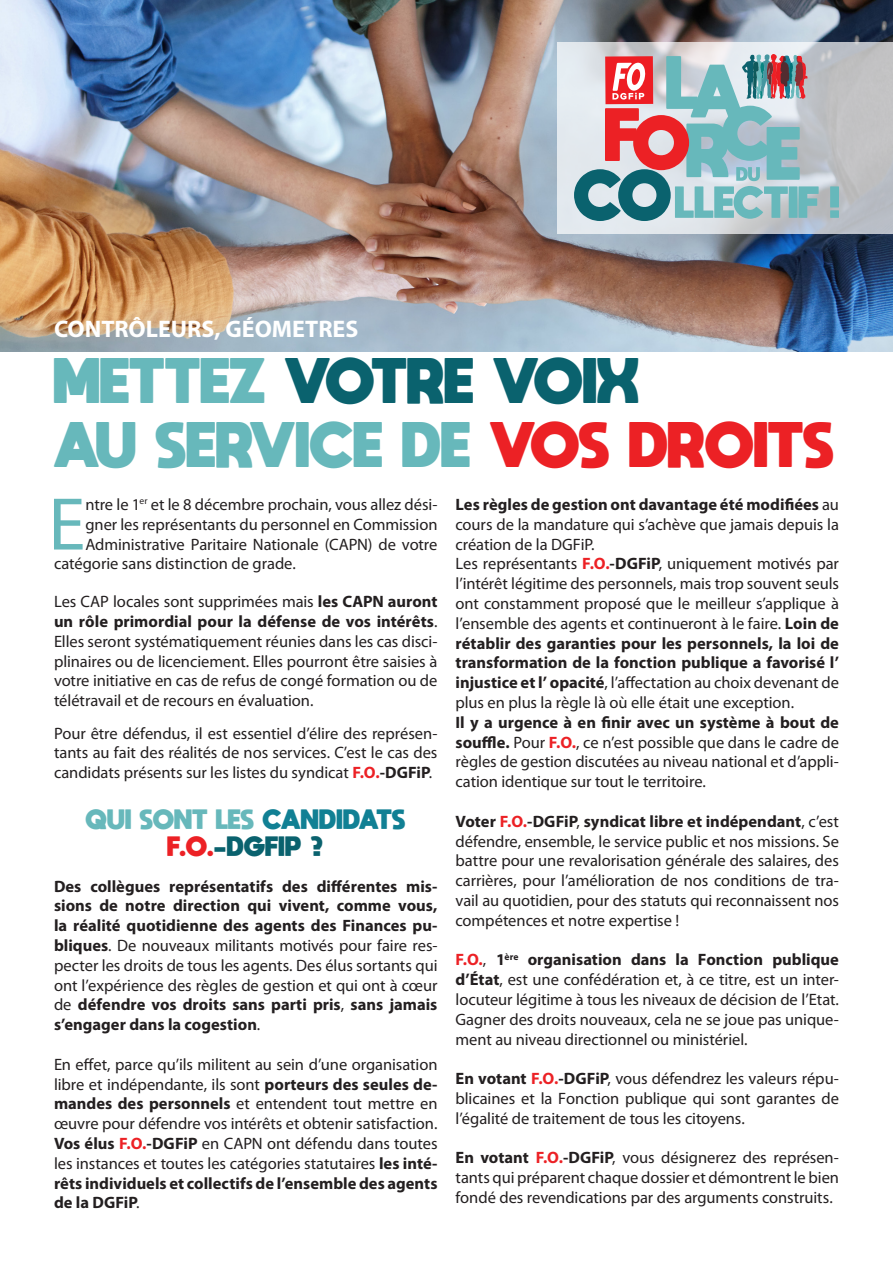
<style>
.page{position:relative;width:893px;height:1263px;background:#fff}
.page>*{position:absolute;margin:0;border:0;box-sizing:border-box;transform-origin:0 0}
.t1{font:75.3px "Myriad Pro";color:#67b8bb}
.t2{font:800 45px "moon get";color:#67b8bb}
.t3{font:800 45px "moon get";color:#0a626e}
.t4{font:700 24px "Myriad Pro";color:#fff}
.t5{font:800 19.5px "moon get";color:#67b8bb}
.t6{font:800 19.5px "moon get";letter-spacing:.01em;color:#0a626e}
.t7{font:16.5px/19.8px "Myriad Pro";letter-spacing:-.005em;color:#231f20;text-align:justify}
.t8{font:700 16.5px/19.8px "Myriad Pro";color:#231f20;text-align:justify}
.s1{color:#67b8bb}
.s2{color:#ec2125}
.s3{font-weight:700}
.s4{font-weight:700;color:#ec2125}
.s5{color:#118094}
.s6{font-weight:400}
</style>
<div class="page">
<img style="left:0;top:0;width:893px;height:352px">
<svg style="left:557px;top:42px;width:336px;height:191px;background:#caccd0"></svg>
<svg style="left:830px;top:186px;width:9px;height:32px"></svg>
<svg style="left:574px;top:54px;width:245px;height:167px;background:#a9afb5"></svg>
<img style="left:776px;top:55px;width:26px;height:44px">
<p class="t4" style="left:54px;top:313px;width:306px">CONTRÔLEURS, GÉOMETRES</p>
<p class="t3" style="left:54px;top:352px;width:587px"><span class="s1">METTEZ</span> VOTRE VOIX</p>
<p class="t2" style="left:54px;top:416px;width:782px">AU SERVICE DE <span class="s2">VOS DROITS</span></p>
<p class="t1" style="left:48px;top:478px;width:39px">E</p>
<p class="t7" style="left:85px;top:494px;width:354px">ntre le 1<sup>er</sup> et le 8 décembre prochain, vous allez dési-</p>
<p class="t7" style="left:85px;top:514px;width:354px">gner les représentants du personnel en Commission</p>
<p class="t7" style="left:85px;top:534px;width:354px">Administrative Paritaire Nationale (CAPN) de votre</p>
<p class="t7" style="left:54px;top:554px;width:243px">catégorie sans distinction de grade.</p>
<p class="t7" style="left:54px;top:591px;width:385px">Les CAP locales sont supprimées mais <span class="s3">les CAPN auront un rôle primordial pour la défense de vos intérêts</span>.<br>Elles seront systématiquement réunies dans les cas disci&shy;plinaires ou de licenciement. Elles pourront être saisies à votre initiative en cas de refus de congé formation ou de télétravail et de recours en évaluation.</p>
<p class="t7" style="left:54px;top:723px;width:385px">Pour être défendus, il est essentiel d’élire des représen&shy;tants au fait des réalités de nos services. C’est le cas des candidats présents sur les listes du syndicat <span class="s4">F.O.</span><span class="s3">-DGFiP</span>.</p>
<p class="t5" style="left:86px;top:807px;width:321px">QUI SONT LES <span class="s5">CANDIDATS</span></p>
<p class="t6" style="left:168px;top:834px;width:158px"><span class="s2">F.O.</span>-DGFIP ?</p>
<p class="t8" style="left:54px;top:875px;width:385px">Des collègues représentatifs des différentes mis&shy;sions de notre direction qui vivent, comme vous, la réalité quotidienne des agents des Finances pu&shy;bliques<span class="s6">. De nouveaux militants motivés pour faire res&shy;pecter les droits de tous les agents. Des élus sortants qui ont l’expérience des règles de gestion et qui ont à cœur de</span> défendre vos droits sans parti pris<span class="s6">,</span> sans jamais s’engager dans la cogestion<span class="s6">.</span></p>
<p class="t7" style="left:54px;top:1054px;width:385px">En effet, parce qu’ils militent au sein d’une organisation libre et indépendante, ils sont <span class="s3">porteurs des seules de&shy;mandes des personnels</span> et entendent tout mettre en œuvre pour défendre vos intérêts et obtenir satisfaction.</p>
<p class="t8" style="left:54px;top:1133px;width:385px">Vos élus <span class="s2">F.O.</span>-DGFiP <span class="s6">en CAPN ont défendu dans toutes les instances et toutes les catégories statutaires</span> les inté&shy;rêts individuels et collectifs de l’ensemble des agents de la DGFiP<span class="s6">.</span></p>
<p class="t7" style="left:455px;top:494px;width:385px"><span class="s3">Les règles de gestion ont davantage été modifiées</span> au cours de la mandature qui s’achève que jamais depuis la création de la DGFiP.</p>
<p class="t7" style="left:455px;top:554px;width:385px">Les représentants <span class="s4">F.O.</span><span class="s3">-DGFiP</span>, uniquement motivés par l’intérêt légitime des personnels, mais trop souvent seuls ont constamment proposé que le meilleur s’applique à l’ensemble des agents et continueront à le faire. <span class="s3">Loin de rétablir des garanties pour les personnels, la loi de transformation de la fonction publique a favorisé l’ injustice et l’ opacité</span>, l’affectation au choix devenant de plus en plus la règle là où elle était une exception.</p>
<p class="t7" style="left:455px;top:712px;width:385px"><span class="s3">Il y a urgence à en finir avec un système à bout de souffle.</span> Pour <span class="s4">F.O.</span>, ce n’est possible que dans le cadre de règles de gestion discutées au niveau national et d’appli&shy;cation identique sur tout le territoire.</p>
<p class="t7" style="left:455px;top:811px;width:385px"><span class="s3">Voter</span> <span class="s4">F.O.</span><span class="s3">-DGFiP</span>, <span class="s3">syndicat libre et indépendant</span>, c’est défendre, ensemble, le service public et nos missions. Se battre pour une revalorisation générale des salaires, des carrières, pour l’amélioration de nos conditions de tra&shy;vail au quotidien, pour des statuts qui reconnaissent nos compétences et notre expertise !</p>
<p class="t7" style="left:455px;top:950px;width:385px"><span class="s4">F.O.</span>, <span class="s3">1</span><sup>ère</sup> <span class="s3">organisation dans la Fonction publique d’État</span>, est une confédération et, à ce titre, est un inter&shy;locuteur légitime à tous les niveaux de décision de l’Etat.<br>Gagner des droits nouveaux, cela ne se joue pas unique&shy;ment au niveau directionnel ou ministériel.</p>
<p class="t7" style="left:455px;top:1068px;width:385px"><span class="s3">En votant</span> <span class="s4">F.O.</span><span class="s3">-DGFiP</span>, vous défendrez les valeurs répu&shy;blicaines et la Fonction publique qui sont garantes de l’égalité de traitement de tous les citoyens.</p>
<p class="t7" style="left:455px;top:1148px;width:385px"><span class="s3">En votant</span> <span class="s4">F.O.</span><span class="s3">-DGFiP</span>, vous désignerez des représen&shy;tants qui préparent chaque dossier et démontrent le bien fondé des revendications par des arguments construits.</p>
</div>
